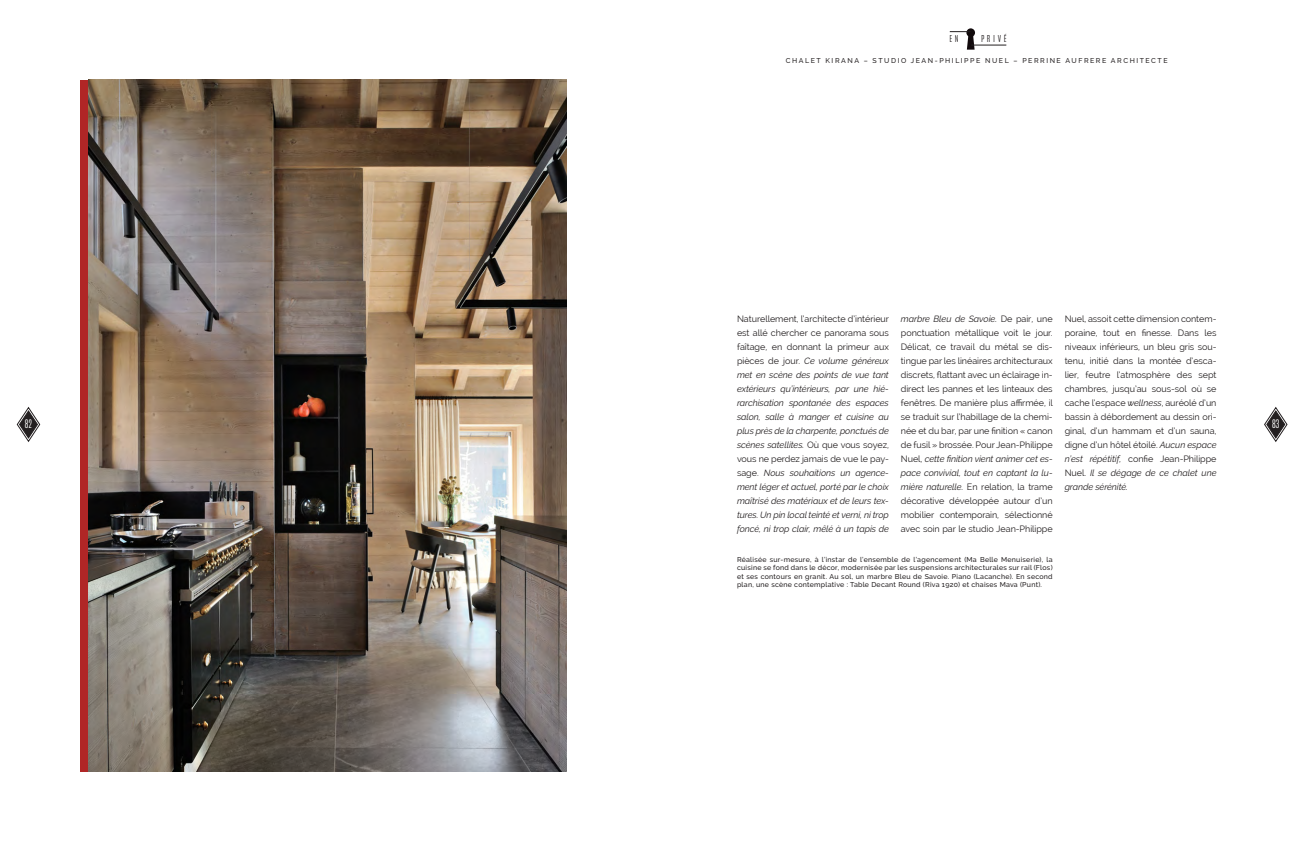
<style>
.page{position:relative;width:1304px;height:851px;background:#fff}
.page>*{position:absolute;margin:0;border:0;box-sizing:border-box;transform-origin:0 0}
.t1{font:300 9.8px "Antonio";color:#fff}
.t2{font:9px/14px "Raleway";letter-spacing:-.005em;color:#231f20;text-align:justify}
.t3{font:italic 9px/14px "Raleway";letter-spacing:-.005em;color:#231f20;text-align:justify}
.t4{font:300 8px "Antonio";letter-spacing:.33em;color:#231f20}
.t5{font:500 7px/8.4px "Raleway";letter-spacing:.22em;color:#231f20;text-align:justify}
.s1{font-style:normal}
.s2{font-style:italic}
</style>
<div class="page">
<div style="left:80px;top:80px;width:201px;height:691px;background:#b02626"></div>
<img style="left:88px;top:80px;width:479px;height:691px">
<svg style="left:966px;top:28px;width:9px;height:9px"></svg>
<hr style="left:971px;top:45px;width:35px;height:1px;background:#231f20">
<svg style="left:950px;top:31px;width:25px;height:19px"></svg>
<svg style="left:17px;top:407px;width:23px;height:35px"></svg>
<svg style="left:1264px;top:407px;width:24px;height:35px"></svg>
<p class="t4" style="left:949px;top:33px;width:11px">E N</p>
<p class="t4" style="left:981px;top:33px;width:27px">PRIVÉ</p>
<p class="t5" style="left:786px;top:57px;width:383px">CHALET KIRANA – STUDIO JEAN-PHILIPPE NUEL – PERRINE AUFRERE ARCHITECTE</p>
<p class="t3" style="left:737px;top:311px;width:154px"><span class="s1">Naturellement, l’architecte d’intérieur est allé chercher ce panorama sous faîtage, en donnant la primeur aux pièces de jour.</span> Ce volume généreux met en scène des points de vue tant extérieurs qu’intérieurs, par une hié&shy;rarchisation spontanée des espaces salon, salle à manger et cuisine au plus près de la charpente, ponctués de scènes satellites. <span class="s1">Où que vous soyez, vous ne perdez jamais de vue le pay&shy;sage.</span> Nous souhaitions un agence&shy;ment léger et actuel, porté par le choix maîtrisé des matériaux et de leurs tex&shy;tures. Un pin local teinté et verni, ni trop foncé, ni trop clair, mêlé à un tapis de</p>
<p class="t2" style="left:901px;top:312px;width:154px"><span class="s2">marbre Bleu de Savoie.</span> De pair, une ponctuation métallique voit le jour.<br>Délicat, ce travail du métal se dis&shy;tingue par les linéaires architecturaux discrets, flattant avec un éclairage in&shy;direct les pannes et les linteaux des fenêtres. De manière plus affirmée, il se traduit sur l’habillage de la chemi&shy;née et du bar, par une finition « canon de fusil » brossée. Pour Jean-Philippe Nuel, <span class="s2">cette finition vient animer cet es&shy;pace convivial, tout en captant la lu&shy;mière naturelle.</span> En relation, la trame décorative développée autour d’un mobilier contemporain, sélectionné avec soin par le studio Jean-Philippe</p>
<p class="t2" style="left:1065px;top:312px;width:153px">Nuel, assoit cette dimension contem&shy;poraine, tout en finesse. Dans les niveaux inférieurs, un bleu gris sou&shy;tenu, initié dans la montée d’esca&shy;lier, feutre l’atmosphère des sept chambres, jusqu’au sous-sol où se cache l’espace <span class="s2">wellness</span>, auréolé d’un bassin à débordement au dessin ori&shy;ginal, d’un hammam et d’un sauna, digne d’un hôtel étoilé. <span class="s2">Aucun espace n’est répétitif,</span> confie Jean-Philippe Nuel. <span class="s2">Il se dégage de ce chalet une grande sérénité.</span></p>
<p class="t5" style="left:737px;top:555px;width:317px">Réalisée sur-mesure, à l’instar de l’ensemble de l’agencement (Ma Belle Menuiserie), la cuisine se fond dans le décor, modernisée par les suspensions architecturales sur rail (Flos) et ses contours en granit. Au sol, un marbre Bleu de Savoie. Piano (Lacanche). En second plan, une scène contemplative : Table Decant Round (Riva 1920) et chaises Mava (Punt).</p>
<p class="t1" style="left:25px;top:417px;width:9px">82</p>
<p class="t1" style="left:1272px;top:417px;width:9px">83</p>
</div>
